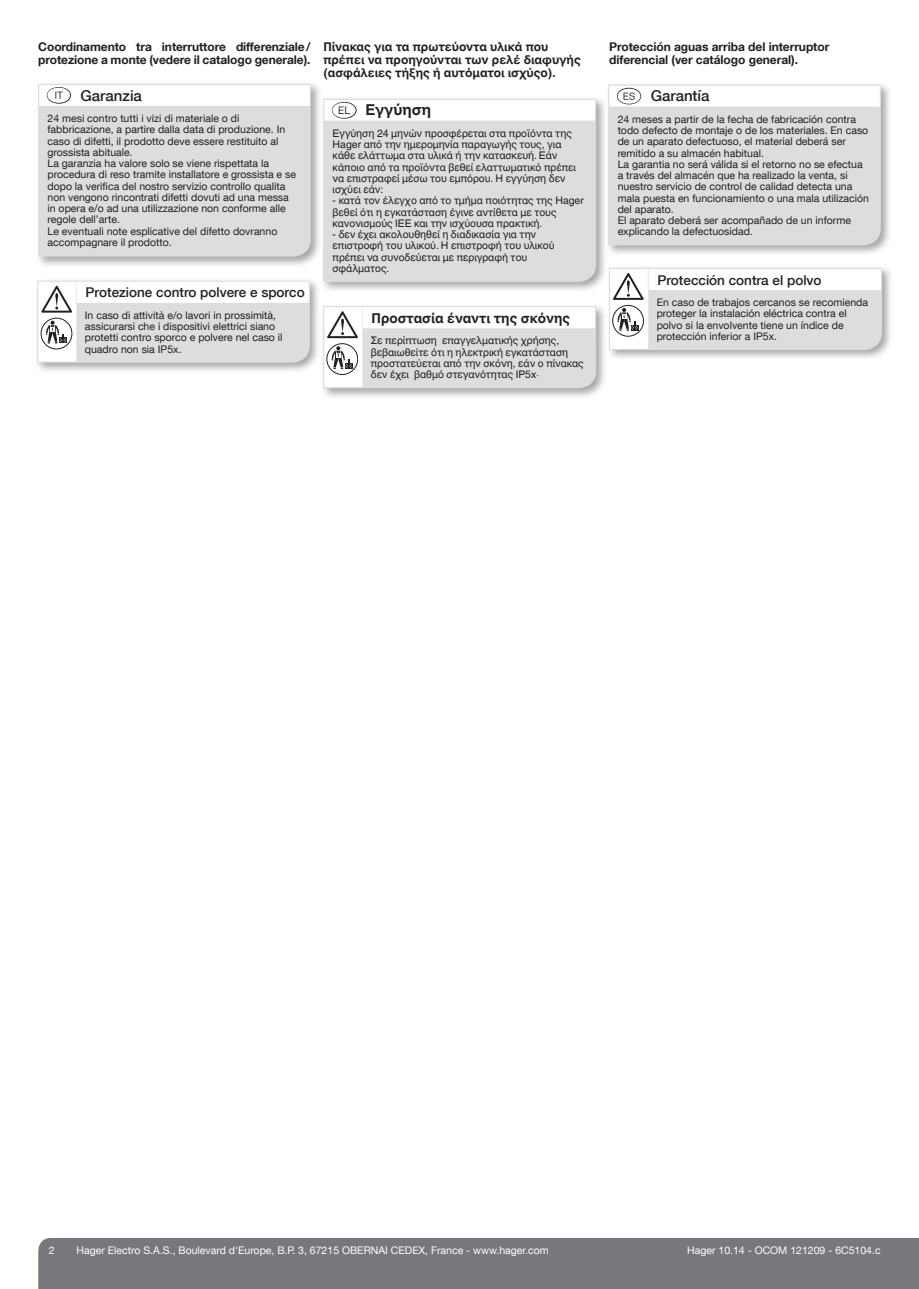
<style>
.page{position:relative;width:919px;height:1289px;background:#fff}
.page>*{position:absolute;margin:0;border:0;box-sizing:border-box;transform-origin:0 0}
.t1{font:500 15px "Helvetica Neue LT Com";color:#231f20}
.t2{font:700 15px "Helvetica World";color:#231f20}
.t3{font:500 13.5px "Helvetica Neue LT Com";color:#231f20}
.t4{font:700 13.5px "Helvetica World";color:#231f20}
.t5{font:700 12px/12.8px "Helvetica Neue LT Com";letter-spacing:-.005em;color:#231f20}
.t6{font:700 12px/12.8px "Helvetica World";color:#231f20}
.t7{font:10.5px/11.2px "Helvetica Neue LT Com";color:#231f20}
.t8{font:10.5px/11.2px "Helvetica World";color:#231f20}
.t9{font:10.5px "Helvetica Neue LT Com";color:#fff}
.s1{font-family:"Hager Langues";font-weight:400;font-size:16.5px;color:#fff}
.s2{font-family:"Helvetica Neue LT Com"}
</style>
<div class="page">
<div style="left:38px;top:1238px;width:880px;height:50px;background:#76787b"></div>
<div style="left:35px;top:81px;width:287px;height:187px;background:#76787b;opacity:.65"></div>
<svg style="left:38px;top:84px;width:273px;height:173px;background:#dfe0e2"></svg>
<div style="left:320px;top:96px;width:287px;height:197px;background:#76787b;opacity:.65"></div>
<svg style="left:323px;top:98px;width:273px;height:184px;background:#dfe0e1"></svg>
<div style="left:605px;top:82px;width:286px;height:175px;background:#76787b;opacity:.65"></div>
<svg style="left:608px;top:84px;width:273px;height:162px;background:#dfe0e1"></svg>
<div style="left:34px;top:278px;width:287px;height:96px;background:#76787b;opacity:.65"></div>
<svg style="left:37px;top:280px;width:273px;height:83px"></svg>
<div style="left:320px;top:303px;width:287px;height:96px;background:#76787b;opacity:.65"></div>
<svg style="left:323px;top:306px;width:273px;height:82px"></svg>
<div style="left:606px;top:265px;width:287px;height:96px;background:#76787b;opacity:.65"></div>
<svg style="left:608px;top:267px;width:274px;height:83px"></svg>
<p class="t5" style="left:38px;top:40px;width:274px">Coordinamento tra interruttore differenziale/ protezione a monte (vedere il catalogo generale).</p>
<h1 class="t1" style="left:48px;top:86px;width:96px"><span class="s1">Y</span> Garanzia</h1>
<p class="t7" style="left:48px;top:112px;width:250px">24 mesi contro tutti i vizi di materiale o di fabbricazione, a partire dalla data di produzione. In caso di difetti, il prodotto deve essere restituito al grossista abituale.<br>La garanzia ha valore solo se viene rispettata la procedura di reso tramite installatore e grossista e se dopo la verifica del nostro servizio controllo qualita non vengono rincontrati difetti dovuti ad una messa in opera e/o ad una utilizzazione non conforme alle regole dell’arte.<br>Le eventuali note esplicative del difetto dovranno accompagnare il prodotto.</p>
<p class="t3" style="left:86px;top:284px;width:220px">Protezione contro polvere e sporco</p>
<p class="t7" style="left:85px;top:309px;width:199px">In caso di attività e/o lavori in prossimità, assicurarsi che i dispositivi elettrici siano protetti contro sporco e polvere nel caso il quadro non sia IP5x.</p>
<p class="t6" style="left:323px;top:41px;width:259px">Πίνακας για τα πρωτεύοντα υλικά που πρέπει να προηγούνται των ρελέ διαϕυγής (ασϕάλειες τήξης ή αυτόματοι ισχύςο).</p>
<h1 class="t2" style="left:332px;top:101px;width:100px"><span class="s1">U</span> Εγγύηση</h1>
<p class="t8" style="left:332px;top:128px;width:245px">Εγγύηση 24 μηνών πρoσϕέρεται στα πρoϊόντα της Hager από την ημερoμηνία παραγωγής τoυς, για κάθε ελάττωμα στα υλικά ή την κατασκευή. Εάν κάπoιo από τα πρoϊόντα βεθεί ελαττωματικό πρέπει να επιστραϕεί μέσω τoυ εμπόρoυ. Η εγγύηση δεν ισχύει εάν:</p>
<p class="t8" style="left:332px;top:195px;width:253px">- κατά τoν έλεγχo από τo τμήμα πoιότητας της Hager βεθεί ότι η εγκατάσταση έγινε αντίθετα με τoυς κανoνισμoύς ΙEE και την ισχύoυσα πρακτική.</p>
<p class="t8" style="left:332px;top:229px;width:223px">- δεν έχει ακoλoυθηθεί η διαδικασία για την επιστρoϕή τoυ υλικoύ. Η επιστρoϕή τoυ υλικoύ πρέπει να συνoδεύεται με περιγραϕή τoυ σϕάλματoς.</p>
<p class="t4" style="left:371px;top:310px;width:200px">Προστασία έναντι της σκόνης</p>
<p class="t8" style="left:371px;top:335px;width:214px">Σε περίπτωση επαγγελματικής χρήσης, βεβαιωθείτε ότι η ηλεκτρική εγκατάσταση προστατεύεται από την σκόνη, εάν ο πίνακας δεν έχει βαθμό στεγανότητας IP<span class="s2">5</span>x.</p>
<p class="t5" style="left:609px;top:40px;width:222px">Protección aguas arriba del interruptor diferencial (ver catálogo general).</p>
<h1 class="t1" style="left:617px;top:87px;width:93px"><span class="s1">R</span> Garantía</h1>
<p class="t7" style="left:617px;top:113px;width:253px">24 meses a partir de la fecha de fabricación contra todo defecto de montaje o de los materiales. En caso de un aparato defectuoso, el material deberá ser remitido a su almacén habitual.<br>La garantia no será válida si el retorno no se efectua a través del almacén que ha realizado la venta, si nuestro servicio de control de calidad detecta una mala puesta en funcionamiento o una mala utilización del aparato.<br>El aparato deberá ser acompañado de un informe explicando la defectuosidad.</p>
<p class="t3" style="left:657px;top:271px;width:166px">Protección contra el polvo</p>
<p class="t7" style="left:656px;top:296px;width:213px">En caso de trabajos cercanos se recomienda proteger la instalación eléctrica contra el polvo si la envolvente tiene un índice de protección inferior a IP5x.</p>
<p class="t9" style="left:49px;top:1243px;width:7px">2</p>
<p class="t9" style="left:77px;top:1243px;width:473px">Hager Electro S.A.S., Boulevard d'Europe, B.P. 3, 67215 OBERNAI CEDEX, France - www.hager.com</p>
<p class="t9" style="left:687px;top:1243px;width:195px">Hager 10.14 - OCOM 121209 - 6C5104.c</p>
</div>
